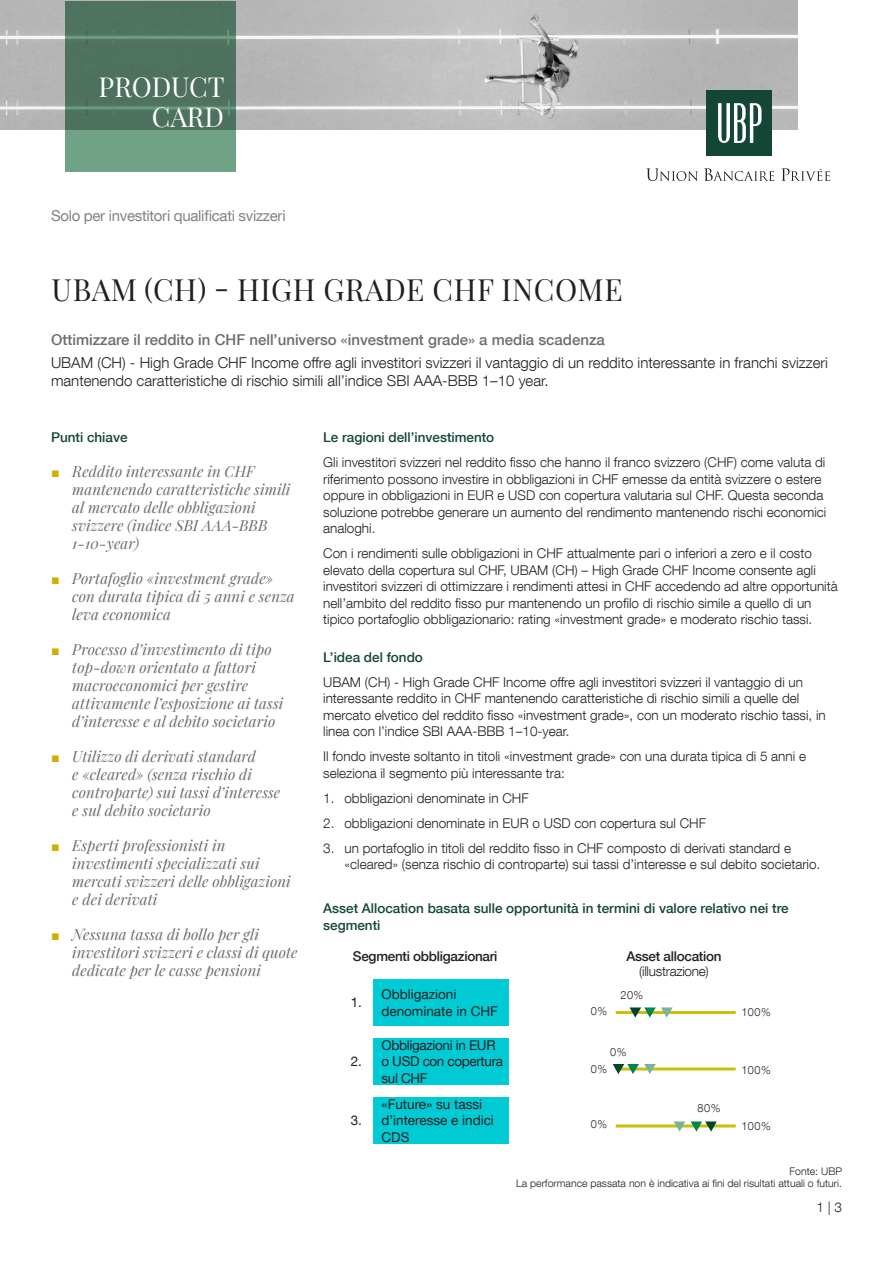
<style>
.page{position:relative;width:893px;height:1263px;background:#fff}
.page>*{position:absolute;margin:0;border:0;box-sizing:border-box;transform-origin:0 0}
.nom_du_fonds{font:30px "Playfair Display";letter-spacing:.02em;color:#231f20}
.t1{font:27px "Playfair Display";color:#fff}
.t2{font:italic 15px/18px "Playfair Display";letter-spacing:.005em;color:#6c6d70}
.Texte_Intro{font:300 15px/18px "Helvetica Neue LT Com";color:#231f20}
.Texte_Intro_65{font:500 15px "Helvetica Neue LT Com";color:#6c6d70}
.For_qualified_invest{font:15px "Helvetica Neue LT Com";letter-spacing:-.02em;color:#808285}
.Texte{font:300 13.5px/16.5px "Helvetica Neue LT Com";color:#231f20}
.Titre_Niv_2{font:500 13.5px/16.5px "Helvetica Neue LT Com";color:#144634}
.t3{font:13.5px/16.5px "Helvetica Neue LT Com";color:#231f20}
.t4{font:500 13.5px "Helvetica Neue LT Com";letter-spacing:-.02em;color:#231f20}
.t5{font:13.5px "Helvetica Neue LT Com";letter-spacing:-.025em;color:#231f20}
.Texte-2{font:300 13.5px "Helvetica Neue LT Com";letter-spacing:-.02em;color:#231f20}
.t6{font:300 11.25px "Helvetica Neue LT Com";letter-spacing:.05em;color:#231f20}
.Sources{font:300 10.5px "Helvetica Neue LT Com";color:#231f20}
.s1{font-family:"Arial";font-style:normal;font-size:14.25px;color:#ceb000}
</style>
<div class="page">
<hr style="left:616px;top:1011px;width:120px;height:3px;background:#cbbf0a">
<hr style="left:616px;top:1067px;width:120px;height:3px;background:#cbbf0a">
<hr style="left:616px;top:1124px;width:120px;height:3px;background:#cbbf0a">
<div style="left:373px;top:979px;width:135px;height:47px;background:#00cad4"></div>
<div style="left:373px;top:1038px;width:135px;height:47px;background:#00cad4"></div>
<div style="left:373px;top:1097px;width:135px;height:47px;background:#00cad4"></div>
<svg style="left:630px;top:1007px;width:43px;height:10px"></svg>
<svg style="left:613px;top:1064px;width:43px;height:10px"></svg>
<svg style="left:674px;top:1121px;width:43px;height:10px"></svg>
<img style="left:0;top:0;width:797px;height:130px">
<svg style="left:65px;top:1px;width:170px;height:170px;background:#577f69"></svg>
<svg style="left:646px;top:168px;width:52px;height:13px"></svg>
<svg style="left:704px;top:168px;width:70px;height:13px"></svg>
<svg style="left:781px;top:168px;width:49px;height:13px"></svg>
<div style="left:706px;top:90px;width:66px;height:66px;background:#144634"></div>
<svg style="left:718px;top:103px;width:43px;height:40px"></svg>
<p class="t1" style="left:99px;top:66px;width:128px">PRODUCT</p>
<p class="t1" style="left:152px;top:96px;width:74px">CARD</p>
<p class="For_qualified_invest" style="left:51px;top:207px;width:236px">Solo per investitori qualificati svizzeri</p>
<p class="nom_du_fonds" style="left:52px;top:267px;width:572px">UBAM (CH) - HIGH GRADE CHF INCOME</p>
<p class="Texte_Intro_65" style="left:51px;top:331px;width:555px">Ottimizzare il reddito in CHF nell’universo «investment grade» a media scadenza</p>
<p class="Texte_Intro" style="left:51px;top:353px;width:778px">UBAM (CH) - High Grade CHF Income offre agli investitori svizzeri il vantaggio di un reddito interessante in franchi svizzeri mantenendo caratteristiche di rischio simili all’indice SBI AAA-BBB 1–10 year.</p>
<p class="Titre_Niv_2" style="left:51px;top:429px;width:78px">Punti chiave</p>
<p class="t2" style="left:72px;top:461px;width:220px;text-indent:-21px"><span class="s1">■</span> Reddito interessante in CHF mantenendo caratteristiche simili al mercato delle obbligazioni svizzere (indice SBI AAA-BBB<br>1-10-year)</p>
<p class="t2" style="left:72px;top:568px;width:224px;text-indent:-21px"><span class="s1">■</span> Portafoglio «investment grade» con durata tipica di 5 anni e senza leva economica</p>
<p class="t2" style="left:72px;top:639px;width:213px;text-indent:-21px"><span class="s1">■</span> Processo d’investimento di tipo top-down orientato a fattori macroeconomici per gestire attivamente l’esposizione ai tassi d’interesse e al debito societario</p>
<p class="t2" style="left:72px;top:746px;width:210px;text-indent:-21px"><span class="s1">■</span> Utilizzo di derivati standard<br>e «cleared» (senza rischio di controparte) sui tassi d’interesse e sul debito societario</p>
<p class="t2" style="left:72px;top:835px;width:220px;text-indent:-21px"><span class="s1">■</span> Esperti professionisti in investimenti specializzati sui mercati svizzeri delle obbligazioni e dei derivati</p>
<p class="t2" style="left:72px;top:924px;width:227px;text-indent:-21px"><span class="s1">■</span> Nessuna tassa di bollo per gli investitori svizzeri e classi di quote dedicate per le casse pensioni</p>
<p class="Titre_Niv_2" style="left:323px;top:429px;width:173px">Le ragioni dell’investimento</p>
<p class="Texte" style="left:323px;top:454px;width:505px">Gli investitori svizzeri nel reddito fisso che hanno il franco svizzero (CHF) come valuta di riferimento possono investire in obbligazioni in CHF emesse da entità svizzere o estere oppure in obbligazioni in EUR e USD con copertura valutaria sul CHF. Questa seconda soluzione potrebbe generare un aumento del rendimento mantenendo rischi economici analoghi.</p>
<p class="Texte" style="left:323px;top:545px;width:516px">Con i rendimenti sulle obbligazioni in CHF attualmente pari o inferiori a zero e il costo elevato della copertura sul CHF, UBAM (CH) – High Grade CHF Income consente agli investitori svizzeri di ottimizzare i rendimenti attesi in CHF accedendo ad altre opportunità nell’ambito del reddito fisso pur mantenendo un profilo di rischio simile a quello di un tipico portafoglio obbligazionario: rating «investment grade» e moderato rischio tassi.</p>
<p class="Titre_Niv_2" style="left:323px;top:649px;width:101px">L’idea del fondo</p>
<p class="Texte" style="left:323px;top:673px;width:504px">UBAM (CH) - High Grade CHF Income offre agli investitori svizzeri il vantaggio di un interessante reddito in CHF mantenendo caratteristiche di rischio simili a quelle del mercato elvetico del reddito fisso «investment grade», con un moderato rischio tassi, in linea con l’indice SBI AAA-BBB 1–10-year.</p>
<p class="Texte" style="left:323px;top:748px;width:484px">Il fondo investe soltanto in titoli «investment grade» con una durata tipica di 5 anni e seleziona il segmento più interessante tra:</p>
<p class="Texte" style="left:323px;top:789px;width:207px">1. obbligazioni denominate in CHF</p>
<p class="Texte" style="left:323px;top:814px;width:384px">2. obbligazioni denominate in EUR o USD con copertura sul CHF</p>
<p class="Texte" style="left:344px;top:839px;width:477px;text-indent:-21px">3. un portafoglio in titoli del reddito fisso in CHF composto di derivati standard e «cleared» (senza rischio di controparte) sui tassi d’interesse e sul debito societario.</p>
<p class="Titre_Niv_2" style="left:323px;top:900px;width:467px">Asset Allocation basata sulle opportunità in termini di valore relativo nei tre segmenti</p>
<p class="t4" style="left:353px;top:948px;width:146px">Segmenti obbligazionari</p>
<p class="t4" style="left:626px;top:948px;width:97px">Asset allocation</p>
<p class="Texte-2" style="left:639px;top:963px;width:71px">(illustrazione)</p>
<p class="t3" style="left:381px;top:986px;width:76px">Obbligazioni</p>
<p class="t3" style="left:381px;top:1002px;width:118px">denominate in CHF</p>
<p class="t6" style="left:620px;top:988px;width:24px">20%</p>
<p class="t3" style="left:351px;top:994px;width:13px">1.</p>
<p class="t6" style="left:591px;top:1004px;width:18px">0%</p>
<p class="t6" style="left:741px;top:1005px;width:31px">100%</p>
<p class="t3" style="left:351px;top:1053px;width:13px">2.</p>
<p class="t3" style="left:351px;top:1112px;width:13px">3.</p>
<p class="t5" style="left:381px;top:1037px;width:116px">Obbligazioni in EUR</p>
<p class="t5" style="left:381px;top:1053px;width:123px">o USD con copertura</p>
<p class="t3" style="left:381px;top:1069px;width:48px">sul CHF</p>
<p class="t3" style="left:381px;top:1095px;width:102px">«Future» su tassi</p>
<p class="t3" style="left:381px;top:1112px;width:114px">d’interesse e indici<br>CDS</p>
<p class="t6" style="left:610px;top:1045px;width:18px">0%</p>
<p class="t6" style="left:591px;top:1062px;width:18px">0%</p>
<p class="t6" style="left:591px;top:1117px;width:18px">0%</p>
<p class="t6" style="left:698px;top:1101px;width:24px">80%</p>
<p class="t6" style="left:741px;top:1063px;width:31px">100%</p>
<p class="t6" style="left:741px;top:1119px;width:31px">100%</p>
<p class="Sources" style="left:790px;top:1165px;width:54px">Fonte: UBP</p>
<p class="Sources" style="left:516px;top:1177px;width:327px">La performance passata non è indicativa ai fini del risultati attuali o futuri.</p>
<p class="Texte" style="left:816px;top:1199px;width:27px">1 | 3</p>
</div>
